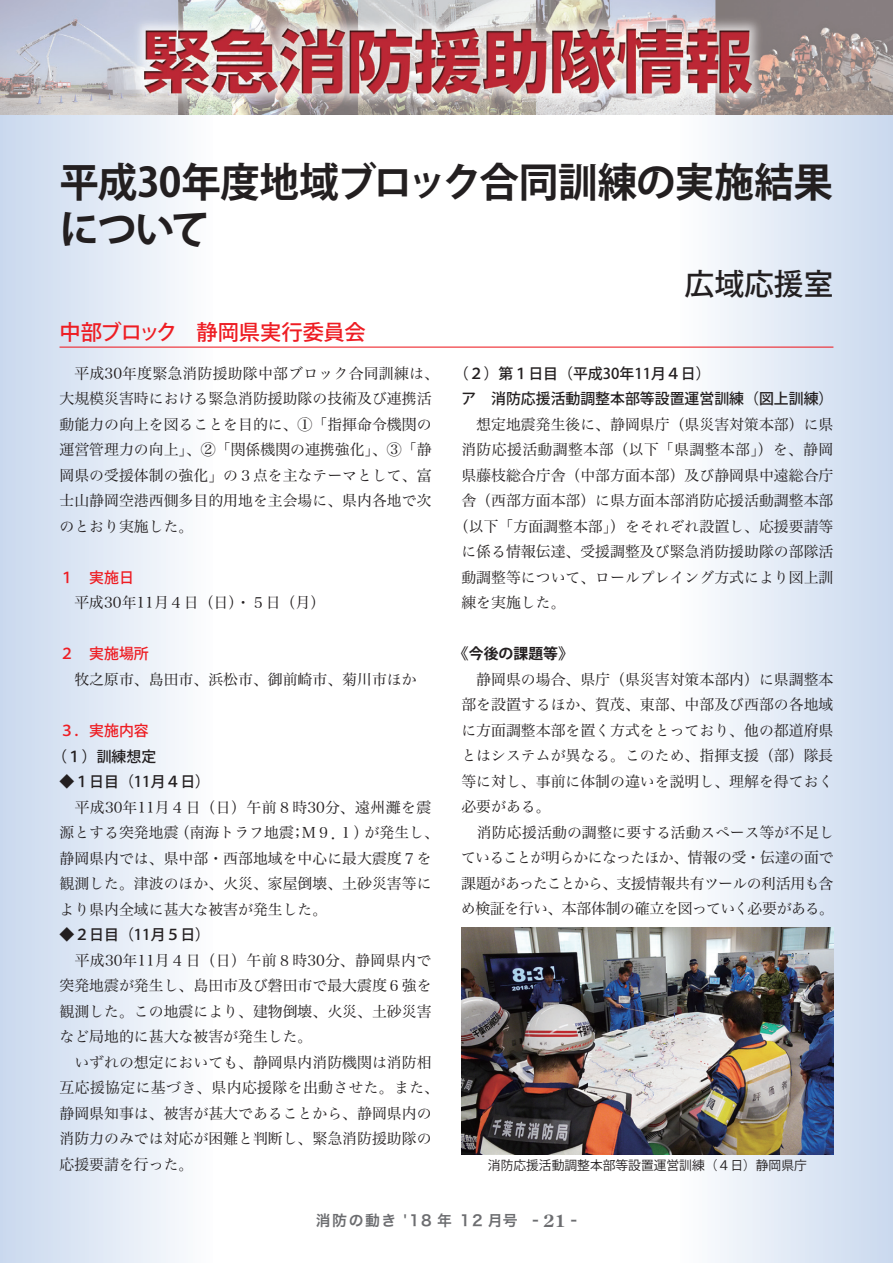
<style>
.page{position:relative;width:893px;height:1263px;background:#fff}
.page>*{position:absolute;margin:0;border:0;box-sizing:border-box;transform-origin:0 0}
.t1{font:700 40.35px/46.8px "Koz Go Pr 6 N";letter-spacing:-.025em;color:#231f20}
.t2{font:500 29.7px "Koz Go Pr 6 N";color:#231f20}
.t3{font:500 21.3px "Koz Go Pro";letter-spacing:-.01em;color:#ee1d23}
.t4{font:14.85px/25.5px "Hira Min Pro N W3";color:#231f20}
.t5{font:500 14.85px/25.5px "Koz Go Pro";color:#231f20}
.t6{font:14.85px "Hira Min Pro N W3";letter-spacing:.025em;color:#231f20}
.t7{font:14.85px "Hira Kaku Pro W6";letter-spacing:.1em;color:#6c6d70}
.t8{font:500 14.85px "Koz Go Pro";color:#ee1d23}
.t9{font:700 14.85px "Koz Go Pro";color:#231f20}
.t10{font:12.75px "Koz Go Pro";color:#231f20}
.s1{font-family:"Century Old Style Std";font-weight:700;font-size:16.95px}
</style>
<div class="page">
<div style="left:0;top:115px;width:213px;height:1148px;background:linear-gradient(to right,#c9d8ee,#fcfdfe)"></div>
<div style="left:680px;top:115px;width:213px;height:1148px;background:linear-gradient(to right,#fdfefe,#c9d8ee)"></div>
<hr style="left:60px;top:347px;width:773px;height:1px;background:#ee1d23">
<img style="left:461px;top:927px;width:372px;height:227px">
<img style="left:0;top:0;width:893px;height:115px">
<h1 class="t1" style="left:60px;top:160px;width:775px">平成30年度地域ブロック合同訓練の実施結果について</h1>
<h2 class="t2" style="left:685px;top:268px;width:150px">広域応援室</h2>
<h3 class="t3" style="left:60px;top:318px;width:308px">中部ブロック　静岡県実行委員会</h3>
<p class="t4" style="left:60px;top:359px;width:381px">　平成30年度緊急消防援助隊中部ブロック合同訓練は、大規模災害時における緊急消防援助隊の技術及び連携活動能力の向上を図ることを目的に、①「指揮命令機関の運営管理力の向上」、②「関係機関の連携強化」、③「静岡県の受援体制の強化」の３点を主なテーマとして、富士山静岡空港西側多目的用地を主会場に、県内各地で次のとおり実施した。</p>
<p class="t8" style="left:60px;top:568px;width:76px">１　実施日</p>
<p class="t4" style="left:60px;top:589px;width:267px">　平成30年11月４日（日）・５日（月）</p>
<p class="t8" style="left:60px;top:644px;width:91px">２　実施場所</p>
<p class="t4" style="left:60px;top:665px;width:359px">　牧之原市、島田市、浜松市、御前崎市、菊川市ほか</p>
<p class="t8" style="left:60px;top:721px;width:91px">３．実施内容</p>
<p class="t5" style="left:52px;top:744px;width:106px">（１）訓練想定</p>
<p class="t5" style="left:60px;top:769px;width:152px">◆１日目（11月４日）</p>
<p class="t4" style="left:60px;top:793px;width:381px">　平成30年11月４日（日）午前８時30分、遠州灘を震源とする突発地震（南海トラフ地震；Ｍ９．１）が発生し、静岡県内では、県中部・西部地域を中心に最大震度７を観測した。津波のほか、火災、家屋倒壊、土砂災害等により県内全域に甚大な被害が発生した。</p>
<p class="t5" style="left:60px;top:923px;width:152px">◆２日目（11月５日）</p>
<p class="t4" style="left:60px;top:946px;width:381px">　平成30年11月４日（日）午前８時30分、静岡県内で突発地震が発生し、島田市及び磐田市で最大震度６強を観測した。この地震により、建物倒壊、火災、土砂災害など局地的に甚大な被害が発生した。<br>　いずれの想定においても、静岡県内消防機関は消防相互応援協定に基づき、県内応援隊を出動させた。また、静岡県知事は、被害が甚大であることから、静岡県内の消防力のみでは対応が困難と判断し、緊急消防援助隊の応援要請を行った。</p>
<p class="t5" style="left:461px;top:361px;width:374px;text-indent:-7px">（２）第１日目（平成30年11月４日）<br>ア　消防応援活動調整本部等設置運営訓練（図上訓練）</p>
<p class="t4" style="left:461px;top:410px;width:374px">　想定地震発生後に、静岡県庁（県災害対策本部）に県</p>
<p class="t6" style="left:461px;top:437px;width:374px">消防応援活動調整本部（以下「県調整本部」）を、静岡</p>
<p class="t4" style="left:461px;top:461px;width:374px">県藤枝総合庁舎（中部方面本部）及び静岡県中遠総合庁</p>
<p class="t4" style="left:461px;top:487px;width:374px">舎（西部方面本部）に県方面本部消防応援活動調整本部</p>
<p class="t4" style="left:454px;top:512px;width:381px">（以下「方面調整本部」）をそれぞれ設置し、応援要請等</p>
<p class="t4" style="left:461px;top:538px;width:374px">に係る情報伝達、受援調整及び緊急消防援助隊の部隊活</p>
<p class="t4" style="left:461px;top:563px;width:374px">動調整等について、ロールプレイング方式により図上訓</p>
<p class="t4" style="left:461px;top:589px;width:106px">練を実施した。</p>
<p class="t9" style="left:454px;top:644px;width:121px">《今後の課題等》</p>
<p class="t4" style="left:461px;top:665px;width:374px">　静岡県の場合、県庁（県災害対策本部内）に県調整本部を設置するほか、賀茂、東部、中部及び西部の各地域に方面調整本部を置く方式をとっており、他の都道府県とはシステムが異なる。このため、指揮支援（部）隊長等に対し、事前に体制の違いを説明し、理解を得ておく必要がある。<br>　消防応援活動の調整に要する活動スペース等が不足していることが明らかになったほか、情報の受・伝達の面で課題があったことから、支援情報共有ツールの利活用も含め検証を行い、本部体制の確立を図っていく必要がある。</p>
<p class="t10" style="left:488px;top:1157px;width:320px">消防応援活動調整本部等設置運営訓練（４日）静岡県庁</p>
<p class="t7" style="left:316px;top:1207px;width:263px">消防の動き '18 年 12 月号 - <span class="s1">21</span> -</p>
</div>
